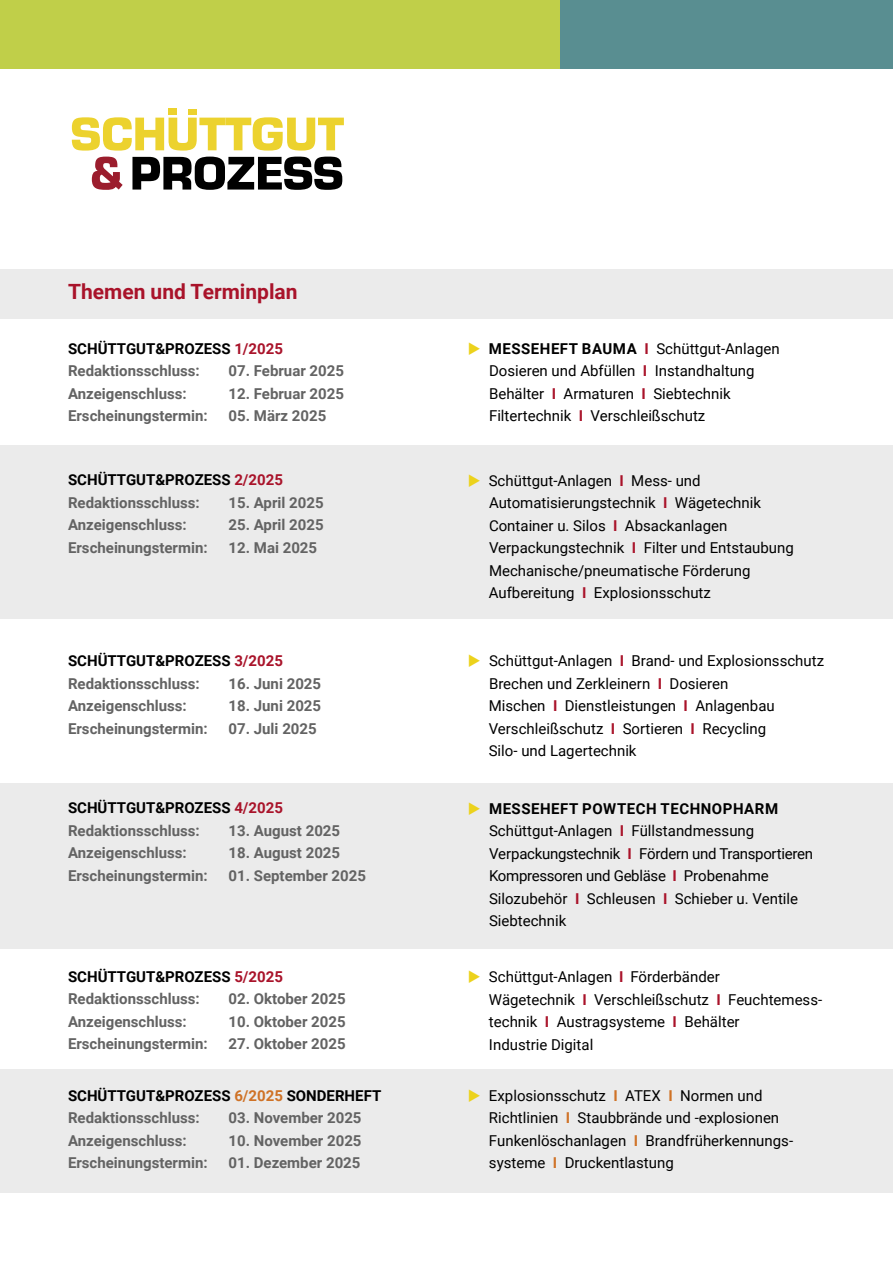
<style>
.page{position:relative;width:893px;height:1263px;background:#fff}
.page>*{position:absolute;margin:0;border:0;box-sizing:border-box;transform-origin:0 0}
.t1{font:700 21px "Roboto";color:#a9132a}
.t2{font:15px/22.5px "Roboto";color:#000}
.t3{font:700 15px/22.5px "Roboto";color:#636363}
.t4{font:700 15px/22.5px "Roboto";color:#000}
.s1{color:#000}
.s2{color:#a9132a}
.s3{color:#cf7226}
.s4{color:#636363}
.s5{color:#ecd21c}
.s6{font-weight:700}
.s7{font-weight:700;color:#a9132a}
.s8{font-weight:700;color:#cf7226}
</style>
<div class="page">
<div style="left:0;top:269px;width:893px;height:50px;background:#ebebeb"></div>
<div style="left:0;top:445px;width:893px;height:174px;background:#ebebeb"></div>
<div style="left:0;top:783px;width:893px;height:166px;background:#ebebeb"></div>
<div style="left:0;top:1069px;width:893px;height:124px;background:#ebebeb"></div>
<svg style="left:72px;top:117px;width:272px;height:34px"></svg>
<svg style="left:92px;top:157px;width:31px;height:33px"></svg>
<svg style="left:132px;top:157px;width:211px;height:33px"></svg>
<div style="left:168px;top:108px;width:9px;height:6px;background:#ecd22e"></div>
<div style="left:188px;top:109px;width:9px;height:6px;background:#ecd22e"></div>
<div style="left:0;top:0;width:560px;height:68px;background:#c0cf49"></div>
<div style="left:560px;top:0;width:333px;height:68px;background:#598e91"></div>
<h1 class="t1" style="left:68px;top:283px;width:231px">Themen und Terminplan</h1>
<p class="t3" style="left:68px;top:338px;width:216px"><span class="s1">SCHÜTTGUT&amp;PROZESS</span> <span class="s2">1/2025<br></span>Redaktionsschluss:</p>
<p class="t3" style="left:229px;top:361px;width:117px">07. Februar 2025</p>
<p class="t3" style="left:68px;top:383px;width:120px">Anzeigenschluss:</p>
<p class="t3" style="left:229px;top:383px;width:117px">12. Februar 2025</p>
<p class="t3" style="left:68px;top:406px;width:141px">Erscheinungstermin:</p>
<p class="t3" style="left:229px;top:406px;width:99px">05. März 2025</p>
<p class="t3" style="left:68px;top:470px;width:216px"><span class="s1">SCHÜTTGUT&amp;PROZESS</span> <span class="s2">2/2025<br></span>Redaktionsschluss:</p>
<p class="t3" style="left:229px;top:493px;width:97px">15. April 2025</p>
<p class="t3" style="left:68px;top:515px;width:120px">Anzeigenschluss:</p>
<p class="t3" style="left:229px;top:515px;width:97px">25. April 2025</p>
<p class="t3" style="left:68px;top:538px;width:141px">Erscheinungstermin:</p>
<p class="t3" style="left:229px;top:538px;width:90px">12. Mai 2025</p>
<p class="t3" style="left:68px;top:651px;width:216px"><span class="s1">SCHÜTTGUT&amp;PROZESS</span> <span class="s2">3/2025<br></span>Redaktionsschluss:</p>
<p class="t3" style="left:229px;top:673px;width:94px">16. Juni 2025</p>
<p class="t3" style="left:68px;top:696px;width:120px">Anzeigenschluss:</p>
<p class="t3" style="left:229px;top:696px;width:94px">18. Juni 2025</p>
<p class="t3" style="left:68px;top:718px;width:141px">Erscheinungstermin:</p>
<p class="t3" style="left:229px;top:718px;width:90px">07. Juli 2025</p>
<p class="t3" style="left:68px;top:798px;width:216px"><span class="s1">SCHÜTTGUT&amp;PROZESS</span> <span class="s2">4/2025<br></span>Redaktionsschluss:</p>
<p class="t3" style="left:229px;top:820px;width:113px">13. August 2025</p>
<p class="t3" style="left:68px;top:843px;width:120px">Anzeigenschluss:</p>
<p class="t3" style="left:229px;top:843px;width:113px">18. August 2025</p>
<p class="t3" style="left:68px;top:865px;width:141px">Erscheinungstermin:</p>
<p class="t3" style="left:229px;top:865px;width:139px">01. September 2025</p>
<p class="t3" style="left:68px;top:966px;width:216px"><span class="s1">SCHÜTTGUT&amp;PROZESS</span> <span class="s2">5/2025<br></span>Redaktionsschluss:</p>
<p class="t3" style="left:229px;top:989px;width:119px">02. Oktober 2025</p>
<p class="t3" style="left:68px;top:1011px;width:120px">Anzeigenschluss:</p>
<p class="t3" style="left:229px;top:1011px;width:119px">10. Oktober 2025</p>
<p class="t3" style="left:68px;top:1034px;width:141px">Erscheinungstermin:</p>
<p class="t3" style="left:229px;top:1034px;width:119px">27. Oktober 2025</p>
<p class="t4" style="left:68px;top:1085px;width:315px">SCHÜTTGUT&amp;PROZESS <span class="s3">6/2025</span> SONDERHEFT<br><span class="s4">Redaktionsschluss:</span></p>
<p class="t3" style="left:229px;top:1108px;width:135px">03. November 2025</p>
<p class="t3" style="left:68px;top:1130px;width:120px">Anzeigenschluss:</p>
<p class="t3" style="left:229px;top:1130px;width:135px">10. November 2025</p>
<p class="t3" style="left:68px;top:1153px;width:141px">Erscheinungstermin:</p>
<p class="t3" style="left:229px;top:1153px;width:133px">01. Dezember 2025</p>
<p class="t2" style="left:489px;top:338px;width:292px;text-indent:-21px"><span class="s5">◆</span> <span class="s6">MESSEHEFT BAUMA</span> <span class="s7">I</span> Schüttgut-Anlagen Dosieren und Abfüllen <span class="s7">I</span> Instandhaltung Behälter <span class="s7">I</span> Armaturen <span class="s7">I</span> Siebtechnik Filtertechnik <span class="s7">I</span> Verschleißschutz</p>
<p class="t2" style="left:489px;top:470px;width:307px;text-indent:-21px"><span class="s5">◆</span> Schüttgut-Anlagen <span class="s7">I</span> Mess- und Automatisierungstechnik <span class="s7">I</span> Wägetechnik Container u. Silos <span class="s7">I</span> Absackanlagen Verpackungstechnik <span class="s7">I</span> Filter und Entstaubung Mechanische/pneumatische Förderung Aufbereitung <span class="s7">I</span> Explosionsschutz</p>
<p class="t2" style="left:489px;top:651px;width:337px;text-indent:-21px"><span class="s5">◆</span> Schüttgut-Anlagen <span class="s7">I</span> Brand- und Explosionsschutz Brechen und Zerkleinern <span class="s7">I</span> Dosieren<br>Mischen <span class="s7">I</span> Dienstleistungen <span class="s7">I</span> Anlagenbau Verschleißschutz <span class="s7">I</span> Sortieren <span class="s7">I</span> Recycling<br>Silo- und Lagertechnik</p>
<p class="t2" style="left:489px;top:798px;width:325px;text-indent:-21px"><span class="s5">◆</span> <span class="s6">MESSEHEFT POWTECH TECHNOPHARM </span>Schüttgut-Anlagen <span class="s7">I</span> Füllstandmessung Verpackungstechnik <span class="s7">I</span> Fördern und Trans por tieren Kompressoren und Gebläse <span class="s7">I</span> Probe nahme Silozubehör <span class="s7">I</span> Schleusen <span class="s7">I</span> Schieber u. Ventile Siebtechnik</p>
<p class="t2" style="left:489px;top:967px;width:335px;text-indent:-21px"><span class="s5">◆</span> Schüttgut-Anlagen <span class="s7">I</span> Förderbänder<br>Wägetechnik <span class="s7">I</span> Verschleißschutz <span class="s7">I</span> Feuchtemess&shy;technik <span class="s7">I</span> Austragsysteme <span class="s7">I</span> Behälter<br>Industrie Digital</p>
<p class="t2" style="left:489px;top:1085px;width:306px;text-indent:-21px"><span class="s5">◆</span> Explosionsschutz <span class="s8">I</span> ATEX <span class="s8">I</span> Normen und Richtlinien <span class="s8">I</span> Staubbrände und -explosionen Funkenlöschanlagen <span class="s8">I</span> Brandfrüherkennungs&shy;systeme <span class="s8">I</span> Druckentlastung</p>
</div>
